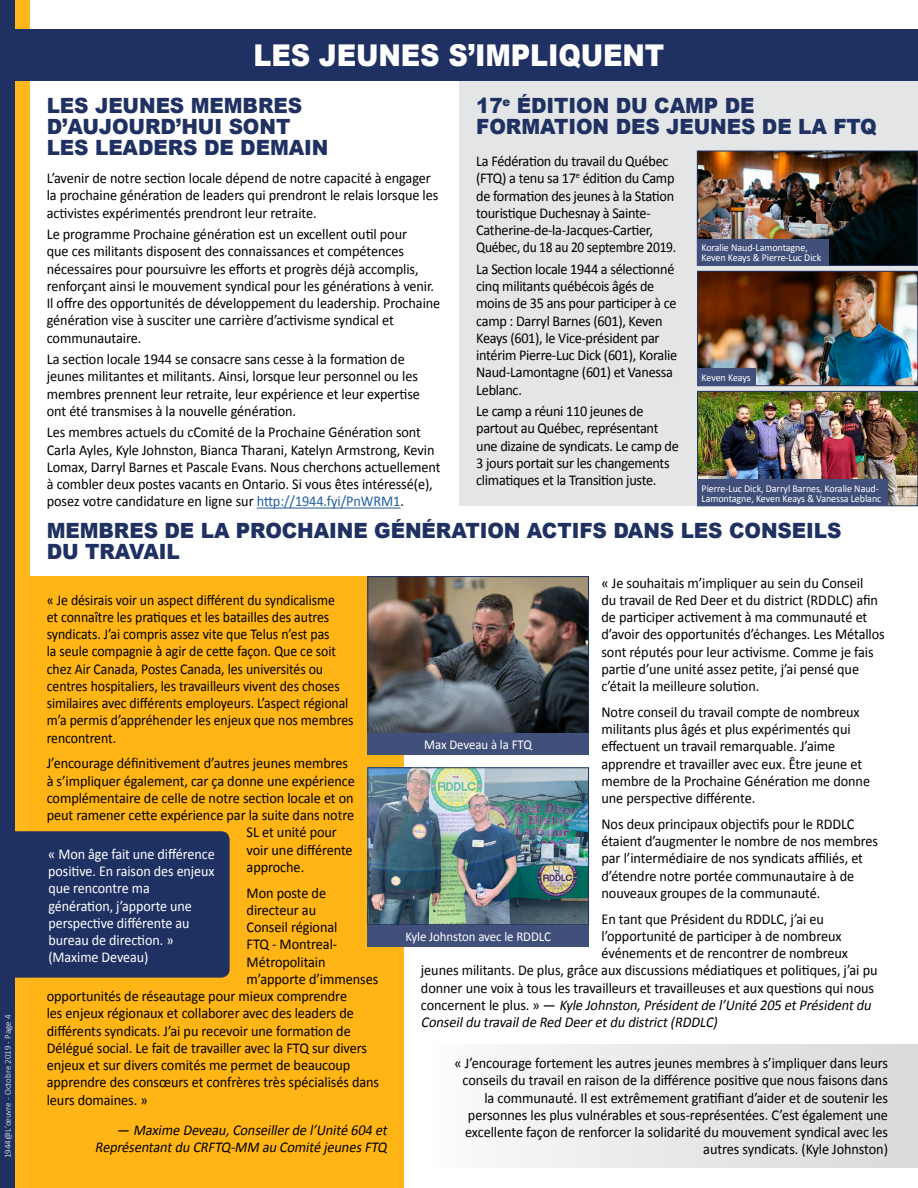
<style>
.page{position:relative;width:918px;height:1188px;background:#fff}
.page>*{position:absolute;margin:0;border:0;box-sizing:border-box;transform-origin:0 0}
.t1{font:900 30px "Arial";letter-spacing:-.005em;color:#fff;scale:.9 1}
.t2{font:900 21px/21px "Arial";letter-spacing:-.005em;color:#1f3162;scale:.95 1}
.t3{font:15px/17.2px "Calibri";letter-spacing:-.005em;color:#000;scale:.95 1}
.t4{font:15px/17.2px "Calibri";letter-spacing:-.005em;color:#000;scale:.92 1}
.t5{font:italic 15px/17.2px "Calibri";color:#000;text-align:right;scale:.95 1}
.t6{font:15px/17.2px "Calibri";letter-spacing:-.005em;color:#fff;scale:.94 1}
.t7{font:13.5px "Calibri";letter-spacing:-.005em;color:#fff;scale:.95 1}
.t8{font:10.5px/10.5px "Calibri";letter-spacing:-.005em;color:#fff;scale:.95 1}
.t9{font:300 9px "Calibri";color:#fff}
.s1{color:#215e9e}
.s2{font-style:normal}
</style>
<div class="page">
<hr style="left:917px;top:0;width:1px;height:1188px;background:#1f3162">
<div style="left:459px;top:151px;width:459px;height:355px;background:#e4e5e6"></div>
<div style="left:459px;top:81px;width:459px;height:70px;background:#e4e5e6"></div>
<div style="left:15px;top:0;width:15px;height:1188px;background:#ffb71e"></div>
<div style="left:0;top:0;width:15px;height:1188px;background:#1f3162"></div>
<div style="left:0;top:30px;width:918px;height:51px;background:#1f3162"></div>
<div style="left:30px;top:576px;width:374px;height:612px;background:#ffb515"></div>
<hr style="left:257px;top:508px;width:144px;height:1px;background:#215e9e">
<img style="left:370px;top:770px;width:217px;height:153px">
<div style="left:368px;top:768px;width:221px;height:157px;border:1px solid #1f3162"></div>
<img style="left:370px;top:578px;width:217px;height:154px">
<div style="left:368px;top:576px;width:221px;height:158px;border:1px solid #1f3162"></div>
<div style="left:368px;top:734px;width:221px;height:21px;background:#41507a"></div>
<div style="left:368px;top:925px;width:221px;height:21px;background:#41507a"></div>
<img style="left:699px;top:153px;width:217px;height:111px">
<div style="left:697px;top:151px;width:221px;height:115px;border:1px solid #1f3162"></div>
<div style="left:697px;top:239px;width:132px;height:27px;background:#41507a"></div>
<img style="left:699px;top:273px;width:217px;height:111px">
<div style="left:697px;top:271px;width:221px;height:115px;border:1px solid #1f3162"></div>
<div style="left:697px;top:369px;width:59px;height:17px;background:#41507a"></div>
<img style="left:699px;top:393px;width:217px;height:111px">
<div style="left:697px;top:391px;width:221px;height:115px;border:1px solid #1f3162"></div>
<div style="left:697px;top:480px;width:191px;height:26px;background:#41507a"></div>
<div style="left:425px;top:1044px;width:493px;height:123px;background:linear-gradient(to right,#fbfbfb,#d7d8da)"></div>
<div style="left:15px;top:831px;width:215px;height:147px;background:#1f3162"></div>
<p class="t9" style="left:2px;top:1158px;width:145px;rotate:-90deg">1944@L’œuvre - Octobre 2019 - Page 4</p>
<h1 class="t1" style="left:253px;top:34px;width:458px">LES JEUNES S’IMPLIQUENT</h1>
<h2 class="t2" style="left:47px;top:94px;width:298px">LES JEUNES MEMBRES<br>D’AUJOURD’HUI SONT<br>LES LEADERS DE DEMAIN</h2>
<p class="t3" style="left:47px;top:170px;width:414px">L’avenir de notre section locale dépend de notre capacité à engager la prochaine génération de leaders qui prendront le relais lorsque les activistes expérimentés prendront leur retraite.</p>
<p class="t3" style="left:47px;top:226px;width:416px">Le programme Prochaine génération est un excellent outil pour<br>que ces militants disposent des connaissances et compétences nécessaires pour poursuivre les efforts et progrès déjà accomplis, renforçant ainsi le mouvement syndical pour les générations à venir.<br>Il offre des opportunités de développement du leadership. Prochaine génération vise à susciter une carrière d’activisme syndical et communautaire.</p>
<p class="t3" style="left:47px;top:351px;width:394px">La section locale 1944 se consacre sans cesse à la formation de jeunes militantes et militants. Ainsi, lorsque leur personnel ou les membres prennent leur retraite, leur expérience et leur expertise ont été transmises à la nouvelle génération.</p>
<p class="t3" style="left:47px;top:424px;width:416px">Les membres actuels du cComité de la Prochaine Génération sont Carla Ayles, Kyle Johnston, Bianca Tharani, Katelyn Armstrong, Kevin Lomax, Darryl Barnes et Pascale Evans. Nous cherchons actuellement à combler deux postes vacants en Ontario. Si vous êtes intéressé(e), posez votre candidature en ligne sur <span class="s1">http://1944.fyi/PnWRM1</span>.</p>
<h2 class="t2" style="left:476px;top:94px;width:423px">17<sup>e</sup> ÉDITION DU CAMP DE<br>FORMATION DES JEUNES DE LA FTQ</h2>
<p class="t3" style="left:476px;top:153px;width:212px">La Fédération du travail du Québec (FTQ) a tenu sa 17<sup>e</sup> édition du Camp de formation des jeunes à la Station touristique Duchesnay à Sainte-Catherine-de-la-Jacques-Cartier, Québec, du 18 au 20 septembre 2019.</p>
<p class="t3" style="left:476px;top:260px;width:213px">La Section locale 1944 a sélectionné cinq militants québécois âgés de moins de 35 ans pour participer à ce camp : Darryl Barnes (601), Keven<br>Keays (601), le Vice-président par intérim Pierre-Luc Dick (601), Koralie<br>Naud-Lamontagne (601) et Vanessa<br>Leblanc.</p>
<p class="t3" style="left:476px;top:403px;width:215px">Le camp a réuni 110 jeunes de partout au Québec, représentant une dizaine de syndicats. Le camp de 3 jours portait sur les changements climatiques et la Transition juste.</p>
<p class="t8" style="left:701px;top:242px;width:128px">Koralie Naud-Lamontagne,<br>Keven Keays &amp; Pierre-Luc Dick</p>
<p class="t8" style="left:702px;top:373px;width:53px">Keven Keays</p>
<p class="t8" style="left:702px;top:483px;width:191px">Pierre-Luc Dick, Darryl Barnes, Koralie Naud-<br>Lamontagne, Keven Keays &amp; Vanessa Leblanc</p>
<h2 class="t2" style="left:47px;top:520px;width:838px">MEMBRES DE LA PROCHAINE GÉNÉRATION ACTIFS DANS LES CONSEILS<br>DU TRAVAIL</h2>
<p class="t4" style="left:47px;top:591px;width:335px">« Je désirais voir un aspect différent du syndicalisme<br>et connaître les pratiques et les batailles des autres syndicats. J’ai compris assez vite que Telus n’est pas<br>la seule compagnie à agir de cette façon. Que ce soit chez Air Canada, Postes Canada, les universités ou centres hospitaliers, les travailleurs vivent des choses similaires avec différents employeurs. L’aspect régional m’a permis d’appréhender les enjeux que nos membres rencontrent.</p>
<p class="t3" style="left:47px;top:755px;width:319px">J’encourage définitivement d’autres jeunes membres</p>
<p class="t3" style="left:47px;top:772px;width:326px">à s’impliquer également, car ça donne une expérience</p>
<p class="t3" style="left:47px;top:789px;width:325px">complémentaire de celle de notre section locale et on</p>
<p class="t3" style="left:47px;top:807px;width:325px">peut ramener cette expérience par la suite dans notre</p>
<p class="t3" style="left:247px;top:824px;width:97px">SL et unité pour</p>
<p class="t3" style="left:247px;top:841px;width:113px">voir une différente</p>
<p class="t3" style="left:247px;top:858px;width:62px">approche.</p>
<p class="t3" style="left:247px;top:884px;width:85px">Mon poste de</p>
<p class="t3" style="left:247px;top:901px;width:75px">directeur au</p>
<p class="t3" style="left:247px;top:919px;width:97px">Conseil régional</p>
<p class="t3" style="left:247px;top:936px;width:97px">FTQ - Montreal-</p>
<p class="t3" style="left:247px;top:953px;width:85px">Métropolitain</p>
<p class="t3" style="left:247px;top:970px;width:140px">m’apporte d’immenses</p>
<p class="t3" style="left:47px;top:988px;width:318px">opportunités de réseautage pour mieux comprendre</p>
<p class="t3" style="left:47px;top:1005px;width:325px">les enjeux régionaux et collaborer avec des leaders de</p>
<p class="t3" style="left:47px;top:1022px;width:322px">différents syndicats. J’ai pu recevoir une formation de</p>
<p class="t3" style="left:47px;top:1039px;width:339px">Délégué social. Le fait de travailler avec la FTQ sur divers</p>
<p class="t3" style="left:47px;top:1057px;width:321px">enjeux et sur divers comités me permet de beaucoup</p>
<p class="t3" style="left:47px;top:1074px;width:351px">apprendre des consœurs et confrères très spécialisés dans</p>
<p class="t3" style="left:47px;top:1091px;width:108px">leurs domaines. »</p>
<p class="t5" style="left:95px;top:1121px;width:312px"><span class="s2">—</span> Maxime Deveau,Conseillerde l’Unité 604 et<br>Représentantdu CRFTQ-MM au Comité jeunesFTQ</p>
<p class="t6" style="left:48px;top:845px;width:179px">« Mon âge fait une différence positive. En raison des enjeux que rencontre ma génération, j’apporte une perspective différente au bureau de direction. » (Maxime Deveau)</p>
<p class="t3" style="left:601px;top:574px;width:300px">« Je souhaitais m’impliquer au sein du Conseil<br>du travail de Red Deer et du district (RDDLC) afin de participer activement à ma communauté et d’avoir des opportunités d’échanges. Les Métallos sont réputés pour leur activisme. Comme je fais partie d’une unité assez petite, j’ai pensé que c’était la meilleure solution.</p>
<p class="t3" style="left:601px;top:703px;width:284px">Notre conseil du travail compte de nombreux militants plus âgés et plus expérimentés qui effectuent un travail remarquable. J’aime apprendre et travailler avec eux. Être jeune et membre de la Prochaine Génération me donne une perspective différente.</p>
<p class="t3" style="left:601px;top:815px;width:293px">Nos deux principaux objectifs pour le RDDLC étaient d’augmenter le nombre de nos membres par l’intermédiaire de nos syndicats affiliés, et d’étendre notre portée communautaire à de nouveaux groupes de la communauté.</p>
<p class="t3" style="left:601px;top:910px;width:236px">En tant que Président du RDDLC, j’ai eu</p>
<p class="t3" style="left:601px;top:927px;width:254px">l’opportunité de participer à de nombreux</p>
<p class="t3" style="left:601px;top:945px;width:261px">événements et de rencontrer de nombreux</p>
<p class="t3" style="left:421px;top:962px;width:482px">jeunes militants. De plus, grâce aux discussions médiatiques et politiques, j’ai pu</p>
<p class="t3" style="left:421px;top:979px;width:479px">donner une voix à tous les travailleurs et travailleuses et aux questions qui nous</p>
<p class="t5" style="left:421px;top:996px;width:479px"><span class="s2">c o n c e r n e n t l e p l u s . » —</span> Kyle Johnston,Présidentde l’Unité 205 etPrésidentdu</p>
<p class="t5" style="left:421px;top:1014px;width:317px">Conseildu travailde Red Deeretdu district(RDDLC)</p>
<p class="t7" style="left:424px;top:736px;width:115px">Max Deveau à la FTQ</p>
<p class="t7" style="left:405px;top:928px;width:155px">Kyle Johnston avec le RDDLC</p>
<p class="t3" style="left:455px;top:1055px;width:458px;text-align:right">« J’encourage fortement les autres jeunes membres à s’impliquer dans leurs conseils du travail en raison de la différence positive que nous faisons dans la communauté. Il est extrêmement gratifiant d’aider et de soutenir les personnes les plus vulnérables et sous-représentées. C’est également une excellente façon de renforcer la solidarité du mouvement syndical avec les autres syndicats. (Kyle Johnston)</p>
</div>
